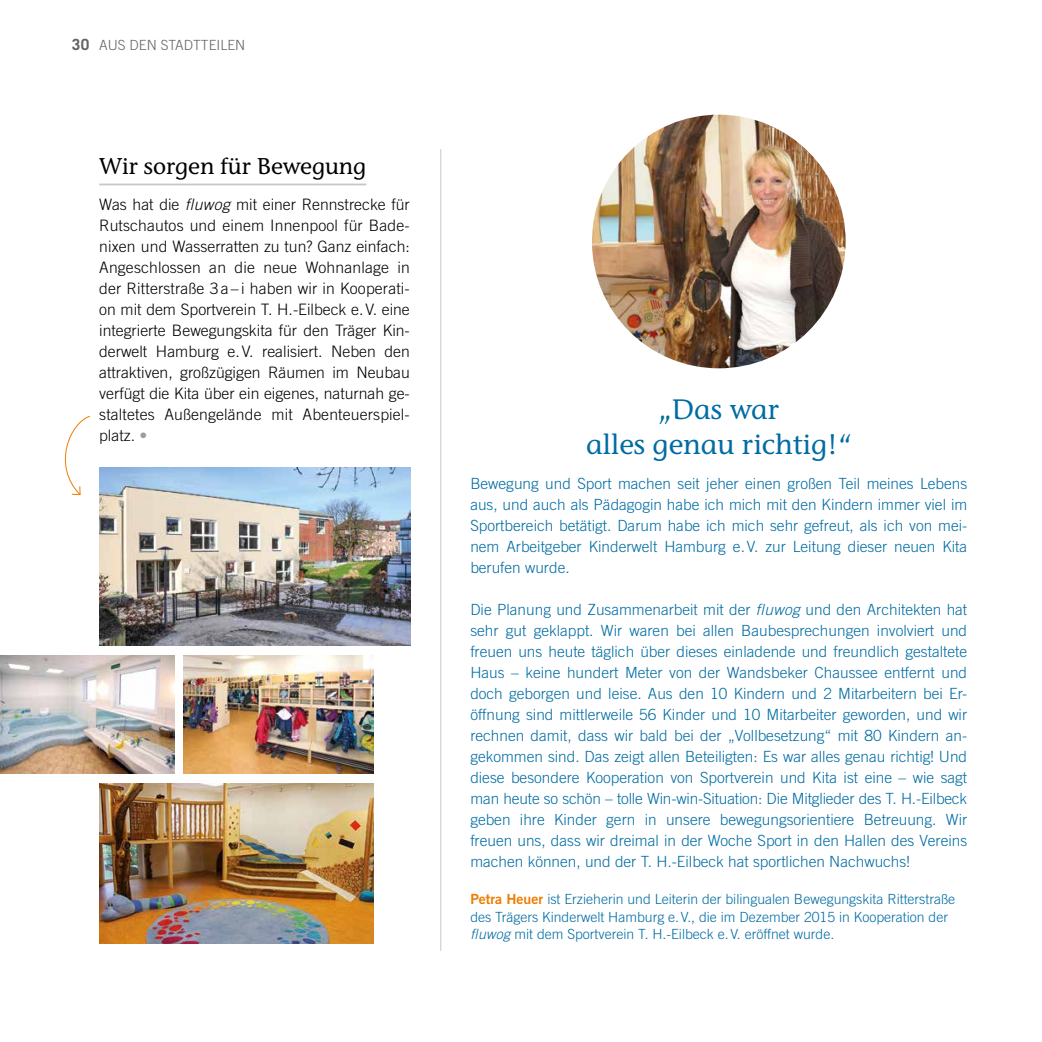
<style>
.page{position:relative;width:1042px;height:1042px;background:#fff}
.page>*{position:absolute;margin:0;border:0;box-sizing:border-box;transform-origin:0 0}
.t1{font:500 28px/35px "Stone Inf ITC Std";color:#006ca3;text-align:center}
.t2{font:500 22.75px "Stone Inf ITC Std";color:#000}
.t3{font:300 15.75px/21px "Trade Gothic LT";letter-spacing:.01em;color:#000;text-align:justify}
.t4{font:300 15.4px/21px "Trade Gothic LT";color:#006ca3;text-align:justify}
.t5{font:300 14px/17.5px "Trade Gothic LT";color:#006ca3}
.t6{font:300 14px "Trade Gothic";color:#636362}
.s1{font-weight:700;font-size:15.4px}
.s2{font-family:"Trade Gothic";font-style:italic}
.s3{color:#9c9d9d}
.s4{font-family:"Trade Gothic Bold Two";font-weight:400;color:#ef7c00}
</style>
<div class="page">
<svg style="left:64px;top:415px;width:26px;height:81px"></svg>
<img style="left:592px;top:115px;width:253px;height:253px;border-radius:127px">
<img style="left:99px;top:468px;width:311px;height:177px">
<img style="left:184px;top:655px;width:190px;height:118px">
<img style="left:0;top:655px;width:174px;height:118px">
<img style="left:99px;top:783px;width:275px;height:160px">
<hr style="left:440px;top:149px;width:1px;height:802px;background:#c5c6c6">
<hr style="left:99px;top:184px;width:267px;height:1px;background:#c5c6c6">
<p class="t6" style="left:72px;top:36px;width:175px"><span class="s1">30</span> AUS DEN STADTTEILEN</p>
<h2 class="t2" style="left:99px;top:151px;width:269px">Wir sorgen für Bewegung</h2>
<p class="t3" style="left:99px;top:193px;width:312px">Was hat die <span class="s2">fluwog</span> mit einer Rennstrecke für Rutschautos und einem Innenpool für Bade&shy;nixen und Wasserratten zu tun? Ganz einfach:<br>Angeschlossen an die neue Wohnanlage in der Ritterstraße 3 a – i haben wir in Kooperati&shy;on mit dem Sportverein T. H.-Eilbeck e.V. eine integrierte Bewegungskita für den Träger Kin&shy;derwelt Hamburg e.V. realisiert. Neben den attraktiven, großzügigen Räumen im Neubau verfügt die Kita über ein eigenes, naturnah ge&shy;staltetes Außengelände mit Abenteuerspiel&shy;platz. <span class="s3">•</span></p>
<h1 class="t1" style="left:586px;top:391px;width:267px">„Das war<br>alles genau richtig!“</h1>
<p class="t4" style="left:470px;top:472px;width:498px">Bewegung und Sport machen seit jeher einen großen Teil meines Lebens aus, und auch als Pädagogin habe ich mich mit den Kindern immer viel im Sportbereich betätigt. Darum habe ich mich sehr gefreut, als ich von mei&shy;nem Arbeitgeber Kinderwelt Hamburg e.V. zur Leitung dieser neuen Kita berufen wurde.</p>
<p class="t4" style="left:470px;top:598px;width:498px">Die Planung und Zusammenarbeit mit der <span class="s2">fluwog</span> und den Architekten hat sehr gut geklappt. Wir waren bei allen Baubesprechungen involviert und freuen uns heute täglich über dieses einladende und freundlich gestaltete Haus – keine hundert Meter von der Wandsbeker Chaussee entfernt und doch geborgen und leise. Aus den 10 Kindern und 2 Mitarbeitern bei Er&shy;öffnung sind mittlerweile 56 Kinder und 10 Mitarbeiter geworden, und wir rechnen damit, dass wir bald bei der „Vollbesetzung“ mit 80 Kindern an&shy;gekommen sind. Das zeigt allen Beteiligten: Es war alles genau richtig! Und diese besondere Kooperation von Sportverein und Kita ist eine – wie sagt man heute so schön – tolle Win-win-Situation: Die Mitglieder des T. H.-Eilbeck geben ihre Kinder gern in unsere bewegungsorientiere Betreuung. Wir freuen uns, dass wir dreimal in der Woche Sport in den Hallen des Vereins machen können, und der T. H.-Eilbeck hat sportlichen Nachwuchs!</p>
<p class="t5" style="left:470px;top:890px;width:486px"><span class="s4">Petra Heuer</span> ist Erzieherin und Leiterin der bilingualen Bewegungskita Ritterstraße des Trägers Kinderwelt Hamburg e.V., die im Dezember 2015 in Kooperation der <span class="s2">fluwog</span> mit dem Sportverein T. H.-Eilbeck e.V. eröffnet wurde.</p>
</div>
